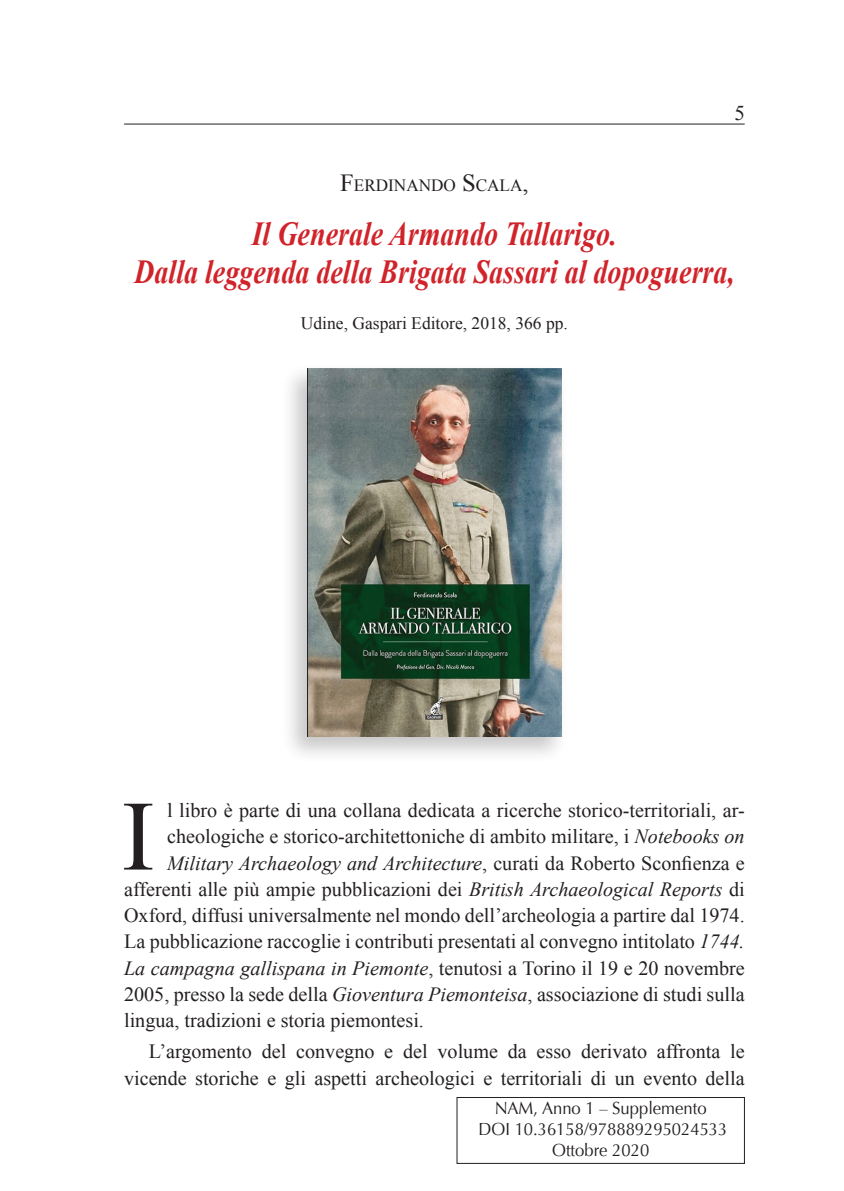
<style>
.page{position:relative;width:844px;height:1191px;background:#fff}
.page>*{position:absolute;margin:0;border:0;box-sizing:border-box;transform-origin:0 0}
.t1{font:99.4px "Times New Roman";color:#231f20}
.t2{font:italic 700 33.6px/38.5px "Times New Roman";color:#d1232a;text-align:center;scale:.83 1}
.t3{font:21px "Times New Roman";color:#231f20}
.t4{font:20.12px/26.2px "Times New Roman";color:#231f20;text-align:right}
.t5{font:italic 20.12px "Times New Roman";color:#231f20}
.t6{font:17.5px/21px "Optima";color:#231f20;text-align:center;scale:.95 1}
.t7{font:17.5px "Times New Roman";color:#231f20}
.t8{font:17.15px "Times New Roman";color:#231f20}
.s1{font-size:24.5px}
.s2{font-style:italic}
.s3{font-style:normal}
</style>
<div class="page">
<hr style="left:124px;top:124px;width:620px;height:1px;background:#231f20">
<div style="left:280px;top:363px;width:288px;height:401px;background:#231f20;opacity:.25"></div>
<img style="left:307px;top:368px;width:254px;height:368px">
<div style="left:456px;top:1097px;width:288px;height:66px;border:1px solid #231f20"></div>
<p class="t3" style="left:734px;top:99px;width:12px">5</p>
<p class="t8" style="left:340px;top:173px;width:190px"><span class="s1">F</span>ERDINANDO <span class="s1">S</span>CALA<span class="s1">,</span></p>
<h2 class="t2" style="left:134px;top:213px;width:724px">Il Generale Armando Tallarigo.<br>Dalla leggenda della Brigata Sassari al dopoguerra,</h2>
<p class="t7" style="left:301px;top:311px;width:268px">Udine, Gaspari Editore, 2018, 366 pp.</p>
<h1 class="t1" style="left:122px;top:769px;width:35px">I</h1>
<p class="t4" style="left:167px;top:797px;width:579px">l libro è parte di una collana dedicata a ricerche storico-territoriali, ar-</p>
<p class="t4" style="left:167px;top:823px;width:579px">cheologiche e storico-architettoniche di ambito militare, i <span class="s2">Notebooks on</span></p>
<p class="t5" style="left:167px;top:849px;width:579px">Military Archaeology and Architecture<span class="s3">, curati da Roberto Sconfienza e</span></p>
<p class="t4" style="left:124px;top:875px;width:622px">afferenti alle più ampie pubblicazioni dei <span class="s2">British Archaeological Reports</span> di</p>
<p class="t4" style="left:124px;top:902px;width:622px">Oxford, diffusi universalmente nel mondo dell’archeologia a partire dal 1974.</p>
<p class="t4" style="left:124px;top:928px;width:622px">La pubblicazione raccoglie i contributi presentati al convegno intitolato <span class="s2">1744.</span></p>
<p class="t4" style="left:124px;top:954px;width:622px"><span class="s2">La campagna gallispana in Piemonte</span>, tenutosi a Torino il 19 e 20 novembre</p>
<p class="t4" style="left:124px;top:980px;width:622px">2005, presso la sede della <span class="s2">Gioventura Piemonteisa</span>, associazione di studi sulla</p>
<p class="t4" style="left:124px;top:1007px;width:301px">lingua, tradizioni e storia piemontesi.</p>
<p class="t4" style="left:124px;top:1038px;width:622px">L’argomento del convegno e del volume da esso derivato affronta le vicende storiche e gli aspetti archeologici e territoriali di un evento della</p>
<p class="t6" style="left:478px;top:1097px;width:263px">NAM, Anno 1 – Supplemento<br>DOI 10.36158/978889295024533<br>Ottobre 2020</p>
</div>
